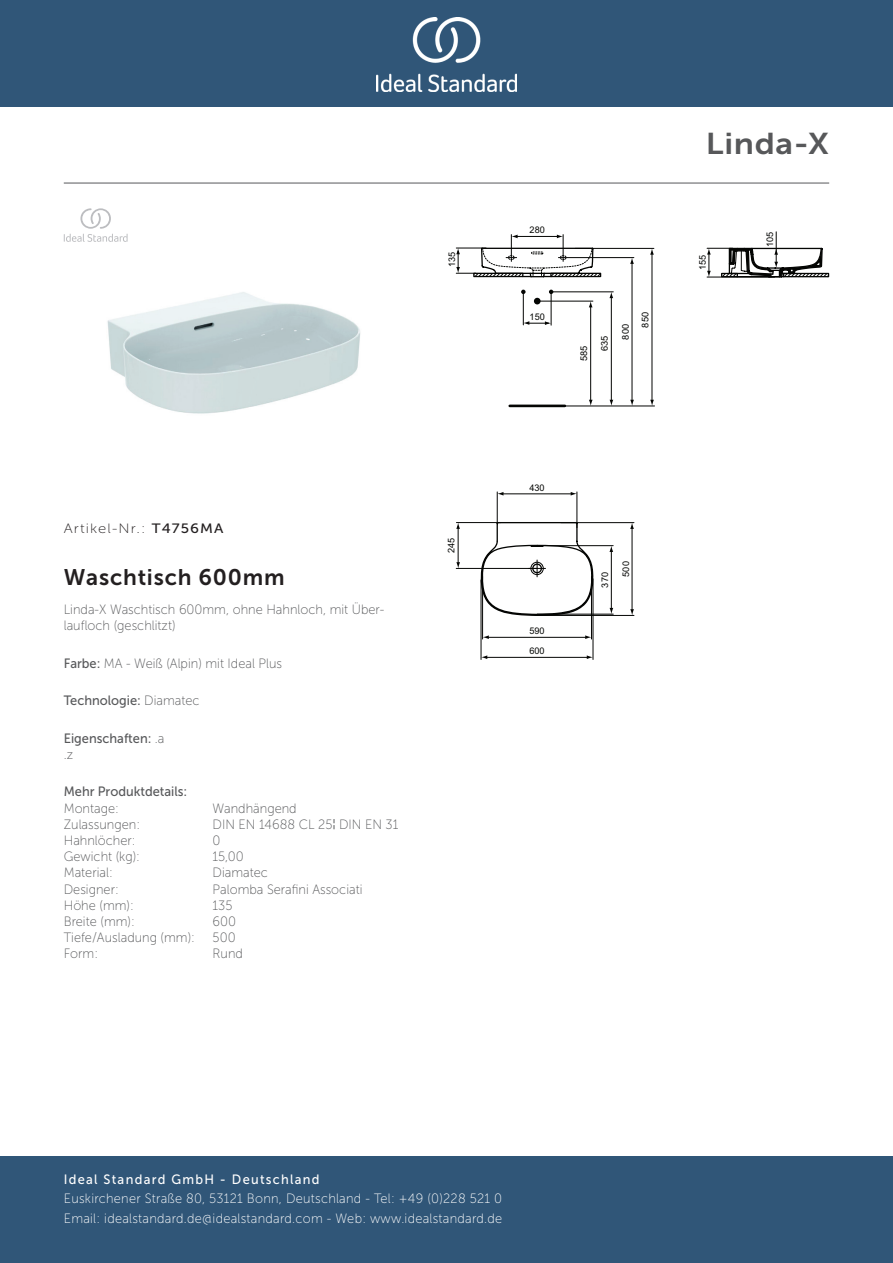
<style>
.page{position:relative;width:893px;height:1263px;background:#fff}
.page>*{position:absolute;margin:0;border:0;box-sizing:border-box;transform-origin:0 0}
._001_Produkttyp{font:30px "Museo Sans 700";letter-spacing:.02em;color:#57585a;scale:1.1 1}
.t1{font:22.5px "Museo Sans 700";letter-spacing:.035em;color:#231f20}
.t2{font:13.5px/19.5px "Museo Sans 100";letter-spacing:.02em;color:#fff;scale:.95 1}
.Marketing_Descriptio{font:13.5px/16.2px "Museo Sans 100";color:#57585a;scale:.95 1}
.Technology{font:13.5px "Museo Sans 500";color:#57585a;scale:.95 1}
.Accreditations{font:13.5px "Museo Sans 100";color:#57585a;scale:.95 1}
.Designer{font:13.5px "Museo Sans 100";color:#57585a;scale:.95 1}
.Colour{font:13.5px "Museo Sans 100";color:#57585a;scale:.95 1}
.t3{font:13.5px "Museo Sans 500";letter-spacing:.1em;color:#fff;scale:.95 1}
.Depth__mm{font:13.5px "Museo Sans 100";color:#57585a;scale:.95 1}
.t4{font:13.5px "Museo Sans 100";letter-spacing:.075em;color:#231f20;scale:1.1 1}
.Mounting{font:13.5px "Museo Sans 100";color:#57585a;scale:.95 1}
.Features{font:13.5px/16.2px "Museo Sans 500";color:#57585a;scale:.95 1}
.Net_Weight__kg{font:13.5px "Museo Sans 100";color:#57585a;scale:.95 1}
.Material{font:13.5px "Museo Sans 100";color:#57585a;scale:.95 1}
.Width__mm{font:13.5px "Museo Sans 100";color:#57585a;scale:.95 1}
.Tap_Holes{font:13.5px "Museo Sans 100";color:#57585a;scale:.95 1}
.Height__mm{font:13.5px "Museo Sans 100";color:#57585a;scale:.95 1}
.Shape{font:13.5px "Museo Sans 100";color:#57585a;scale:.95 1}
.t5{font:9.3px "Arial";color:#040503}
.t6{font:9.15px "Arial";color:#040503}
.s1{font-family:"Museo Sans 500"}
.s2{font-family:"Museo Sans 100"}
</style>
<div class="page">
<div style="left:0;top:1157px;width:893px;height:106px;background:#305678"></div>
<div style="left:0;top:0;width:893px;height:107px;background:#305678"></div>
<img style="left:376px;top:18px;width:141px;height:73px">
<hr style="left:64px;top:183px;width:765px;height:1px;background:#57585a">
<img style="left:107px;top:292px;width:254px;height:122px">
<hr style="left:510px;top:405px;width:55px;height:2px;background:#040503">
<div style="left:534px;top:298px;width:7px;height:6px;background:#040503;border-radius:50%"></div>
<svg style="left:524px;top:321px;width:27px;height:4px"></svg>
<hr style="left:523px;top:293px;width:1px;height:32px;background:#040503">
<hr style="left:551px;top:293px;width:1px;height:32px;background:#040503">
<hr style="left:486px;top:657px;width:102px;height:1px;background:#040503">
<svg style="left:482px;top:655px;width:5px;height:4px"></svg>
<svg style="left:587px;top:655px;width:6px;height:4px"></svg>
<hr style="left:481px;top:580px;width:1px;height:79px;background:#040503">
<hr style="left:482px;top:576px;width:1px;height:63px;background:#040503">
<hr style="left:593px;top:579px;width:1px;height:80px;background:#040503">
<hr style="left:591px;top:576px;width:1px;height:63px;background:#040503">
<hr style="left:488px;top:637px;width:99px;height:1px;background:#040503">
<svg style="left:483px;top:635px;width:6px;height:4px"></svg>
<svg style="left:585px;top:635px;width:6px;height:4px"></svg>
<hr style="left:503px;top:493px;width:69px;height:1px;background:#040503">
<svg style="left:498px;top:492px;width:5px;height:4px"></svg>
<svg style="left:571px;top:492px;width:6px;height:4px"></svg>
<hr style="left:537px;top:545px;width:76px;height:1px;background:#040503">
<hr style="left:611px;top:550px;width:1px;height:59px;background:#040503">
<svg style="left:610px;top:608px;width:3px;height:6px"></svg>
<svg style="left:609px;top:546px;width:4px;height:6px"></svg>
<hr style="left:536px;top:615px;width:98px;height:1px;background:#040503">
<hr style="left:537px;top:614px;width:76px;height:1px;background:#040503">
<hr style="left:561px;top:522px;width:73px;height:1px;background:#040503">
<hr style="left:632px;top:528px;width:1px;height:82px;background:#040503">
<svg style="left:630px;top:609px;width:4px;height:6px"></svg>
<svg style="left:630px;top:523px;width:4px;height:6px"></svg>
<hr style="left:456px;top:568px;width:81px;height:1px;background:#040503">
<hr style="left:458px;top:527px;width:1px;height:36px;background:#040503">
<svg style="left:456px;top:562px;width:4px;height:6px"></svg>
<svg style="left:456px;top:523px;width:4px;height:6px"></svg>
<hr style="left:456px;top:522px;width:45px;height:1px;background:#040503">
<svg style="left:479px;top:521px;width:115px;height:96px"></svg>
<hr style="left:577px;top:492px;width:1px;height:36px;background:#040503">
<hr style="left:497px;top:492px;width:1px;height:32px;background:#040503">
<hr style="left:652px;top:253px;width:1px;height:148px;background:#040503">
<svg style="left:650px;top:400px;width:4px;height:6px"></svg>
<svg style="left:650px;top:249px;width:4px;height:6px"></svg>
<hr style="left:575px;top:248px;width:79px;height:1px;background:#040503">
<hr style="left:558px;top:257px;width:76px;height:1px;background:#040503">
<hr style="left:632px;top:262px;width:1px;height:139px;background:#040503">
<svg style="left:630px;top:400px;width:4px;height:6px"></svg>
<svg style="left:630px;top:258px;width:4px;height:6px"></svg>
<hr style="left:552px;top:291px;width:61px;height:1px;background:#040503">
<hr style="left:538px;top:301px;width:55px;height:1px;background:#040503">
<hr style="left:611px;top:296px;width:1px;height:105px;background:#040503">
<svg style="left:610px;top:400px;width:3px;height:6px"></svg>
<svg style="left:609px;top:292px;width:4px;height:6px"></svg>
<hr style="left:590px;top:306px;width:1px;height:95px;background:#040503">
<svg style="left:589px;top:400px;width:4px;height:6px"></svg>
<svg style="left:589px;top:301px;width:3px;height:6px"></svg>
<hr style="left:541px;top:406px;width:113px;height:1px;background:#040503">
<svg style="left:456px;top:235px;width:145px;height:59px"></svg>
<svg style="left:707px;top:231px;width:122px;height:47px"></svg>
<svg style="left:64px;top:208px;width:64px;height:34px"></svg>
<p class="t6" style="left:446px;top:267px;width:17px;rotate:-90deg">135</p>
<p class="t4" style="left:64px;top:521px;width:147px">Artikel-Nr.: <span class="s1">T4756MA</span></p>
<p class="t1" style="left:64px;top:565px;width:222px">Waschtisch 600mm</p>
<p class="Marketing_Descriptio" style="left:64px;top:602px;width:339px">Linda-X Waschtisch 600mm, ohne Hahnloch, mit Über&shy;laufloch (geschlitzt)</p>
<p class="Colour" style="left:64px;top:656px;width:231px"><span class="s1">Farbe:</span> MA - Weiß (Alpin) mit Ideal Plus</p>
<p class="Technology" style="left:64px;top:693px;width:144px">Technologie: <span class="s2">Diamatec</span></p>
<p class="Features" style="left:64px;top:730px;width:107px">Eigenschaften: <span class="s2">.a .z</span></p>
<p class="Technology" style="left:64px;top:784px;width:132px">Mehr Produktdetails:</p>
<p class="Mounting" style="left:64px;top:801px;width:60px">Montage:</p>
<p class="Mounting" style="left:213px;top:801px;width:90px">Wandhängend</p>
<p class="Accreditations" style="left:64px;top:817px;width:82px">Zulassungen:</p>
<p class="Accreditations" style="left:213px;top:817px;width:197px">DIN EN 14688 CL 25¦DIN EN 31</p>
<p class="Tap_Holes" style="left:64px;top:833px;width:77px">Hahnlöcher:</p>
<p class="Tap_Holes" style="left:213px;top:833px;width:10px">0</p>
<p class="Net_Weight__kg" style="left:64px;top:849px;width:82px">Gewicht (kg):</p>
<p class="Net_Weight__kg" style="left:213px;top:849px;width:34px">15,00</p>
<p class="Material" style="left:64px;top:866px;width:53px">Material:</p>
<p class="Material" style="left:213px;top:866px;width:60px">Diamatec</p>
<p class="Designer" style="left:64px;top:882px;width:59px">Designer:</p>
<p class="Designer" style="left:213px;top:882px;width:159px">Palomba Serafini Associati</p>
<p class="Height__mm" style="left:64px;top:898px;width:75px">Höhe (mm):</p>
<p class="Height__mm" style="left:213px;top:898px;width:22px">135</p>
<p class="Width__mm" style="left:64px;top:914px;width:76px">Breite (mm):</p>
<p class="Width__mm" style="left:213px;top:914px;width:26px">600</p>
<p class="Depth__mm" style="left:64px;top:930px;width:140px">Tiefe/Ausladung (mm):</p>
<p class="Depth__mm" style="left:213px;top:930px;width:26px">500</p>
<p class="Shape" style="left:64px;top:947px;width:38px">Form:</p>
<p class="Shape" style="left:213px;top:947px;width:33px">Rund</p>
<p class="t6" style="left:445px;top:553px;width:17px;rotate:-90deg">245</p>
<p class="t6" style="left:530px;top:224px;width:17px">280</p>
<p class="t6" style="left:530px;top:310px;width:17px">150</p>
<p class="t5" style="left:578px;top:361px;width:17px;rotate:-90deg">585</p>
<p class="t5" style="left:598px;top:351px;width:17px;rotate:-90deg">635</p>
<p class="t5" style="left:619px;top:339px;width:17px;rotate:-90deg">800</p>
<p class="t5" style="left:639px;top:327px;width:17px;rotate:-90deg">850</p>
<p class="t6" style="left:529px;top:481px;width:17px">430</p>
<p class="t6" style="left:529px;top:625px;width:17px">590</p>
<p class="t6" style="left:529px;top:645px;width:17px">600</p>
<p class="t6" style="left:599px;top:587px;width:17px;rotate:-90deg">370</p>
<p class="t6" style="left:619px;top:577px;width:17px;rotate:-90deg">500</p>
<p class="_001_Produkttyp" style="left:706px;top:127px;width:114px">Linda-X</p>
<p class="t6" style="left:696px;top:270px;width:17px;rotate:-90deg">155</p>
<p class="t6" style="left:764px;top:247px;width:17px;rotate:-90deg">105</p>
<p class="t3" style="left:64px;top:1172px;width:271px">Ideal Standard GmbH - Deutschland</p>
<p class="t2" style="left:64px;top:1189px;width:463px">Euskirchener Straße 80, 53121 Bonn, Deutschland - Tel: +49 (0)228 521 0<br>Email: idealstandard.de@idealstandard.com - Web: www.idealstandard.de</p>
</div>
